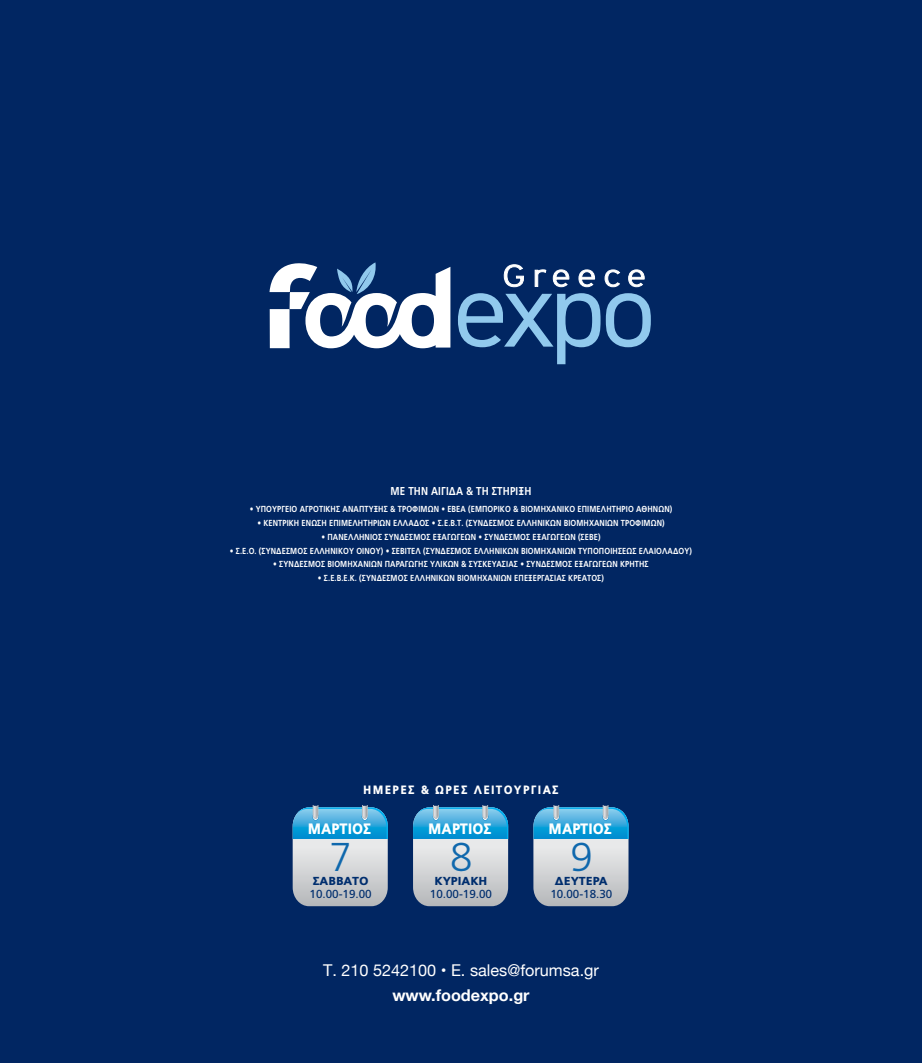
<style>
.page{position:relative;width:922px;height:1063px;background:#fff}
.page>*{position:absolute;margin:0;border:0;box-sizing:border-box;transform-origin:0 0}
.t1{font:300 40.25px "PF Catalog";color:#0f68ad}
.t2{font:16.25px "Helvetica Neue";color:#fff}
.t3{font:700 16.25px "Helvetica Neue";color:#fff}
.t4{font:900 15.12px "PF Catalog";color:#fff;scale:.9 1}
.t5{font:900 12.12px "PF Catalog";letter-spacing:.12em;color:#fff;scale:.9 1}
.t6{font:11.62px "PF Catalog";color:#002e6e}
.t7{font:900 11.62px "PF Catalog";color:#002e6e}
.t8{font:700 11.5px "PF Catalog";letter-spacing:.015em;color:#fff;scale:.85 1}
.t9{font:700 8.75px "PF Catalog";letter-spacing:.015em;color:#fff;scale:.85 1}
</style>
<div class="page">
<div style="left:0;top:0;width:921px;height:1063px;background:#012662"></div>
<svg style="left:292px;top:806px;width:95px;height:100px;background:#9abfd2"></svg>
<svg style="left:413px;top:806px;width:95px;height:100px;background:#9ac0d3"></svg>
<svg style="left:533px;top:806px;width:95px;height:100px;background:#9abfd2"></svg>
<svg style="left:504px;top:264px;width:19px;height:23px"></svg>
<svg style="left:534px;top:270px;width:12px;height:17px"></svg>
<svg style="left:553px;top:270px;width:16px;height:17px"></svg>
<svg style="left:578px;top:270px;width:16px;height:17px"></svg>
<svg style="left:604px;top:270px;width:15px;height:17px"></svg>
<svg style="left:628px;top:270px;width:16px;height:17px"></svg>
<svg style="left:269px;top:258px;width:181px;height:90px"></svg>
<svg style="left:458px;top:293px;width:192px;height:71px;background:#315c90"></svg>
<h3 class="t8" style="left:390px;top:485px;width:167px">ME ΤΗΝ ΑΙΓΙΔΑ &amp; TH ΣΤΗΡΙΞΗ</h3>
<p class="t9" style="left:249px;top:504px;width:498px">• ΥΠΟΥΡΓΕΊΟ ΑΓΡΟΤΙΚΉΣ ΑΝΆΠΤΥΞΗΣ &amp; ΤΡΟΦΊΜΩΝ • ΕΒΕΑ (ΕΜΠΟΡΙΚΌ &amp; ΒΙΟΜΗΧΑΝΙΚΌ ΕΠΙΜΕΛΗΤΉ ΡΙΟ ΑΘΗΝΏΝ)</p>
<p class="t9" style="left:257px;top:518px;width:480px">• ΚΕΝΤΡΙΚΉ ΈΝΩΣΗ ΕΠΙΜΕΛΗΤΗΡΊΩΝ ΕΛΛΆΔΟΣ • Σ.Ε.Β.Τ. (ΣΎΝΔΕΣΜΟΣ ΕΛΛΗΝΙΚΏΝ ΒΙΟΜΗΧΑΝΙΏΝ ΤΡΟΦΊΜΩΝ)</p>
<p class="t9" style="left:321px;top:532px;width:330px">• ΠΑΝΕΛΛΉ ΝΙΟΣ ΣΎΝΔΕΣΜΟΣ ΕΞΑΓΩΓΈΩΝ • ΣΎΝΔΕΣΜΟΣ ΕΞΑΓΩΓΈΩΝ (ΣΕΒE)</p>
<p class="t9" style="left:230px;top:545px;width:545px">• Σ.Ε.Ο. (ΣΎΝΔΕΣΜΟΣ ΕΛΛΗΝΙΚΟΎ ΟΊΝΟΥ) • ΣΕΒΙΤΕΛ (ΣΎΝΔΕΣΜΟΣ ΕΛΛΗΝΙΚΏΝ ΒΙΟΜΗΧΑΝΙΏΝ ΤΥΠΟΠΟΙΉΣΕΩΣ ΕΛΑΙΌΛΑΔΟΥ)</p>
<p class="t9" style="left:273px;top:559px;width:443px">• ΣΎΝΔΕΣΜΟΣ ΒΙΟΜΗΧΑΝΙΏΝ ΠΑΡΑΓΩΓΉΣ ΥΛΙΚΏΝ &amp; ΣΥΣΚΕΥΑΣΊΑΣ • ΣΎΝΔΕΣΜΟΣ ΕΞΑΓΩΓΈΩΝ ΚΡΉΤΗΣ</p>
<p class="t9" style="left:318px;top:573px;width:338px">• Σ.Ε.Β.Ε.Κ. (ΣΎΝΔΕΣΜΟΣ ΕΛΛΗΝΙΚΏΝ ΒΙΟΜΗΧΑΝΙΏΝ ΕΠΕΞΕΡΓΑΣΊΑΣ ΚΡΈΑΤΟΣ)</p>
<h3 class="t5" style="left:363px;top:782px;width:219px">HMEΡΕΣ &amp; ΩΡΕΣ ΛΕΙΤΟΥΡΓΙΑΣ</h3>
<h3 class="t4" style="left:308px;top:820px;width:72px">MAΡTIOΣ</h3>
<h1 class="t1" style="left:329px;top:835px;width:24px">7</h1>
<h3 class="t7" style="left:312px;top:874px;width:57px">ΣΑΒΒΑΤΟ</h3>
<h3 class="t6" style="left:309px;top:888px;width:63px">10.00-19.00</h3>
<h3 class="t4" style="left:428px;top:820px;width:72px">MAΡTIOΣ</h3>
<h1 class="t1" style="left:450px;top:835px;width:24px">8</h1>
<h3 class="t7" style="left:434px;top:874px;width:54px">ΚΥΡΙΑΚΗ</h3>
<h3 class="t6" style="left:430px;top:888px;width:63px">10.00-19.00</h3>
<h3 class="t4" style="left:548px;top:820px;width:72px">MAΡTIOΣ</h3>
<h1 class="t1" style="left:570px;top:835px;width:24px">9</h1>
<h3 class="t7" style="left:554px;top:874px;width:54px">ΔΕΥΤΕΡΑ</h3>
<h3 class="t6" style="left:550px;top:888px;width:63px">10.00-18.30</h3>
<h2 class="t2" style="left:323px;top:958px;width:277px">Τ. 210 5242100 • Ε. sales@forumsa.gr</h2>
<h2 class="t3" style="left:392px;top:982px;width:139px">www.foodexpo.gr</h2>
</div>
